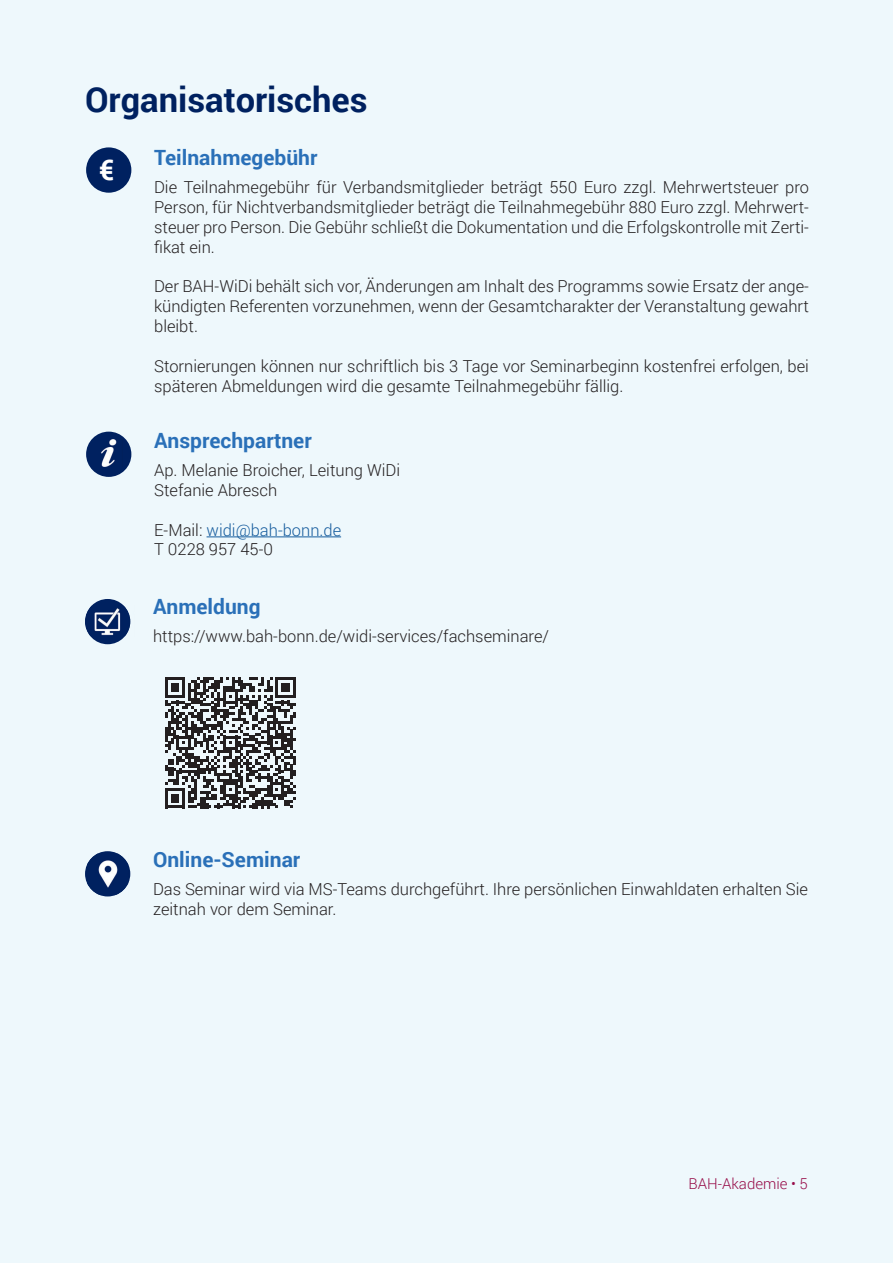
<style>
.page{position:relative;width:893px;height:1263px;background:#eef8fc}
.page>*{position:absolute;margin:0;border:0;box-sizing:border-box;transform-origin:0 0}
.t1{font:700 34.5px "Roboto";color:#002160}
.t2{font:700 28.5px "Roboto";color:#fff}
.t3{font:700 21px "Roboto";color:#2a70b8}
.t4{font:300 16.5px/19.8px "Roboto";color:#231f20}
.t5{font:300 15px "Roboto";color:#970d49}
.s1{color:#175d9e}
</style>
<div class="page">
<div style="left:86px;top:147px;width:45px;height:46px;background:#002160;border-radius:50%"></div>
<hr style="left:207px;top:536px;width:134px;height:1px;background:#175d9e">
<div style="left:86px;top:432px;width:45px;height:45px;background:#002160;border-radius:50%"></div>
<img style="left:101px;top:439px;width:16px;height:28px">
<svg style="left:85px;top:851px;width:45px;height:45px"></svg>
<img style="left:87px;top:854px;width:41px;height:41px">
<div style="left:85px;top:599px;width:45px;height:45px;background:#002160;border-radius:50%"></div>
<img style="left:85px;top:606px;width:45px;height:30px">
<svg style="left:165px;top:677px;width:131px;height:131px"></svg>
<h1 class="t1" style="left:85px;top:75px;width:284px">Organisatorisches</h1>
<h2 class="t2" style="left:99px;top:150px;width:17px">€</h2>
<p class="t3" style="left:154px;top:143px;width:165px">Teilnahmegebühr</p>
<p class="t4" style="left:154px;top:177px;width:656px;text-align:justify">Die Teilnahmegebühr für Verbandsmitglieder beträgt 550 Euro zzgl. Mehrwertsteuer pro Person, für Nichtverbandsmitglieder beträgt die Teilnahmegebühr 880 Euro zzgl. Mehrwert&shy;steuer pro Person. Die Gebühr schließt die Dokumentation und die Erfolgskontrolle mit Zerti&shy;fikat ein.</p>
<p class="t4" style="left:154px;top:276px;width:656px;text-align:justify">Der BAH-WiDi behält sich vor, Änderungen am Inhalt des Programms sowie Ersatz der ange&shy;kündigten Referenten vorzunehmen, wenn der Gesamtcharakter der Veranstaltung gewahrt bleibt.</p>
<p class="t4" style="left:154px;top:355px;width:656px">Stornierungen können nur schriftlich bis 3 Tage vor Seminarbeginn kostenfrei erfolgen, bei späteren Abmeldungen wird die gesamte Teilnahmegebühr fällig.</p>
<p class="t3" style="left:154px;top:426px;width:159px">Ansprechpartner</p>
<p class="t4" style="left:154px;top:460px;width:248px">Ap. Melanie Broicher, Leitung WiDi<br>Stefanie Abresch</p>
<p class="t4" style="left:154px;top:519px;width:189px">E-Mail: <span class="s1">widi@bah-bonn.de<br></span>T 0228 957 45-0</p>
<p class="t3" style="left:153px;top:592px;width:109px">Anmeldung</p>
<p class="t4" style="left:153px;top:626px;width:398px">https://www.bah-bonn.de/widi-services/fachseminare/</p>
<p class="t3" style="left:153px;top:844px;width:149px">Online-Seminar</p>
<p class="t4" style="left:153px;top:879px;width:656px">Das Seminar wird via MS-Teams durchgeführt. Ihre persönlichen Einwahldaten erhalten Sie zeitnah vor dem Seminar.</p>
<p class="t5" style="left:689px;top:1174px;width:121px">BAH-Akademie • 5</p>
</div>
